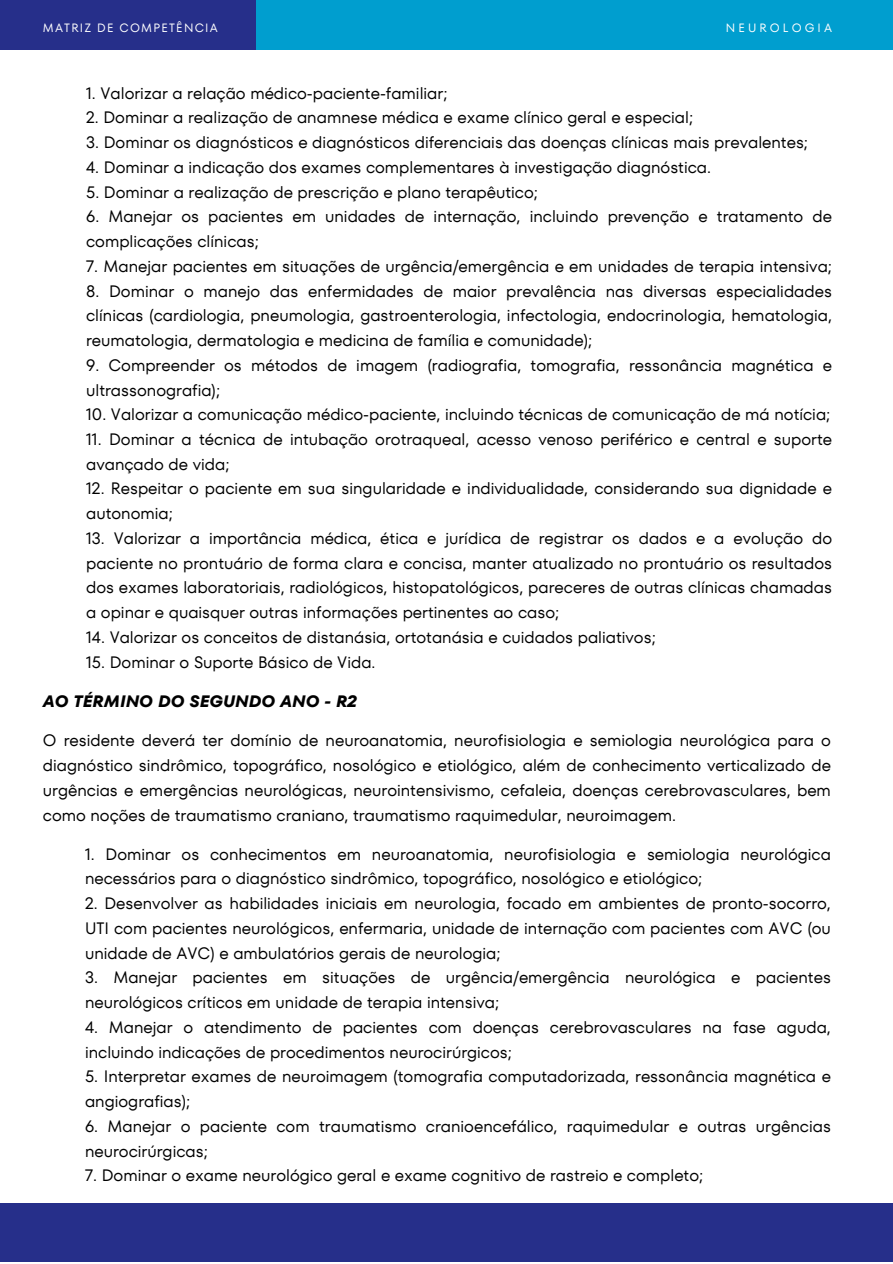
<style>
.page{position:relative;width:893px;height:1264px;background:#fff}
.page>*{position:absolute;margin:0;border:0;box-sizing:border-box;transform-origin:0 0}
.t1{font:16.5px/24.8px "TT Fors";color:#000}
.t2{font:italic 700 16.5px "TT Fors";color:#000}
.t3{font:12px "TT Fors";letter-spacing:.105em;color:#fff}
.t4{font:12px "TT Fors";letter-spacing:.26em;color:#fff}
</style>
<div class="page">
<div style="left:0;top:1203px;width:892px;height:59px;background:#262f8a"></div>
<div style="left:0;top:0;width:310px;height:49px;background:#262f8a"></div>
<div style="left:256px;top:0;width:636px;height:49px;background:#009ecf"></div>
<p class="t3" style="left:43px;top:19px;width:177px">MATRIZ DE COMPETÊNCIA</p>
<p class="t4" style="left:725px;top:19px;width:108px">NEUROLOGIA</p>
<p class="t1" style="left:86px;top:80px;width:363px">1. Valorizar a relação médico-paciente-familiar;</p>
<p class="t1" style="left:86px;top:105px;width:608px">2. Dominar a realização de anamnese médica e exame clínico geral e especial;</p>
<p class="t1" style="left:86px;top:130px;width:723px">3. Dominar os diagnósticos e diagnósticos diferenciais das doenças clínicas mais prevalentes;</p>
<p class="t1" style="left:86px;top:155px;width:626px">4. Dominar a indicação dos exames complementares à investigação diagnóstica.</p>
<p class="t1" style="left:86px;top:179px;width:453px">5. Dominar a realização de prescrição e plano terapêutico;</p>
<p class="t1" style="left:86px;top:204px;width:747px">6. Manejar os pacientes em unidades de internação, incluindo prevenção e tratamento de complicações clínicas;</p>
<p class="t1" style="left:86px;top:254px;width:747px">7. Manejar pacientes em situações de urgência/emergência e em unidades de terapia intensiva;</p>
<p class="t1" style="left:86px;top:278px;width:747px;text-align:justify">8. Dominar o manejo das enfermidades de maior prevalência nas diversas especialidades clínicas (cardiologia, pneumologia, gastroenterologia, infectologia, endocrinologia, hematologia, reumatologia, dermatologia e medicina de família e comunidade);</p>
<p class="t1" style="left:86px;top:352px;width:747px">9. Compreender os métodos de imagem (radiografia, tomografia, ressonância magnética e ultrassonografia);</p>
<p class="t1" style="left:86px;top:402px;width:745px">10. Valorizar a comunicação médico-paciente, incluindo técnicas de comunicação de má notícia;</p>
<p class="t1" style="left:86px;top:427px;width:747px">11. Dominar a técnica de intubação orotraqueal, acesso venoso periférico e central e suporte avançado de vida;</p>
<p class="t1" style="left:86px;top:476px;width:747px">12. Respeitar o paciente em sua singularidade e individualidade, considerando sua dignidade e autonomia;</p>
<p class="t1" style="left:86px;top:526px;width:747px;text-align:justify">13. Valorizar a importância médica, ética e jurídica de registrar os dados e a evolução do paciente no prontuário de forma clara e concisa, manter atualizado no prontuário os resultados dos exames laboratoriais, radiológicos, histopatológicos, pareceres de outras clínicas chamadas a opinar e quaisquer outras informações pertinentes ao caso;</p>
<p class="t1" style="left:86px;top:624px;width:571px">14. Valorizar os conceitos de distanásia, ortotanásia e cuidados paliativos;</p>
<p class="t1" style="left:86px;top:649px;width:291px">15. Dominar o Suporte Básico de Vida.</p>
<p class="t2" style="left:43px;top:689px;width:315px">AO TÉRMINO DO SEGUNDO ANO - R2</p>
<p class="t1" style="left:43px;top:728px;width:789px;text-align:justify">O residente deverá ter domínio de neuroanatomia, neurofisiologia e semiologia neurológica para o diagnóstico sindrômico, topográfico, nosológico e etiológico, além de conhecimento verticalizado de urgências e emergências neurológicas, neurointensivismo, cefaleia, doenças cerebrovasculares, bem como noções de traumatismo craniano, traumatismo raquimedular, neuroimagem.</p>
<p class="t1" style="left:85px;top:841px;width:747px">1. Dominar os conhecimentos em neuroanatomia, neurofisiologia e semiologia neurológica necessários para o diagnóstico sindrômico, topográfico, nosológico e etiológico;</p>
<p class="t1" style="left:85px;top:891px;width:747px;text-align:justify">2. Desenvolver as habilidades iniciais em neurologia, focado em ambientes de pronto-socorro, UTI com pacientes neurológicos, enfermaria, unidade de internação com pacientes com AVC (ou unidade de AVC) e ambulatórios gerais de neurologia;</p>
<p class="t1" style="left:85px;top:965px;width:747px">3. Manejar pacientes em situações de urgência/emergência neurológica e pacientes neurológicos críticos em unidade de terapia intensiva;</p>
<p class="t1" style="left:85px;top:1014px;width:747px">4. Manejar o atendimento de pacientes com doenças cerebrovasculares na fase aguda, incluindo indicações de procedimentos neurocirúrgicos;</p>
<p class="t1" style="left:85px;top:1064px;width:747px">5. Interpretar exames de neuroimagem (tomografia computadorizada, ressonância magnética e angiografias);</p>
<p class="t1" style="left:85px;top:1113px;width:747px">6. Manejar o paciente com traumatismo cranioencefálico, raquimedular e outras urgências neurocirúrgicas;</p>
<p class="t1" style="left:85px;top:1163px;width:619px">7. Dominar o exame neurológico geral e exame cognitivo de rastreio e completo;</p>
</div>
